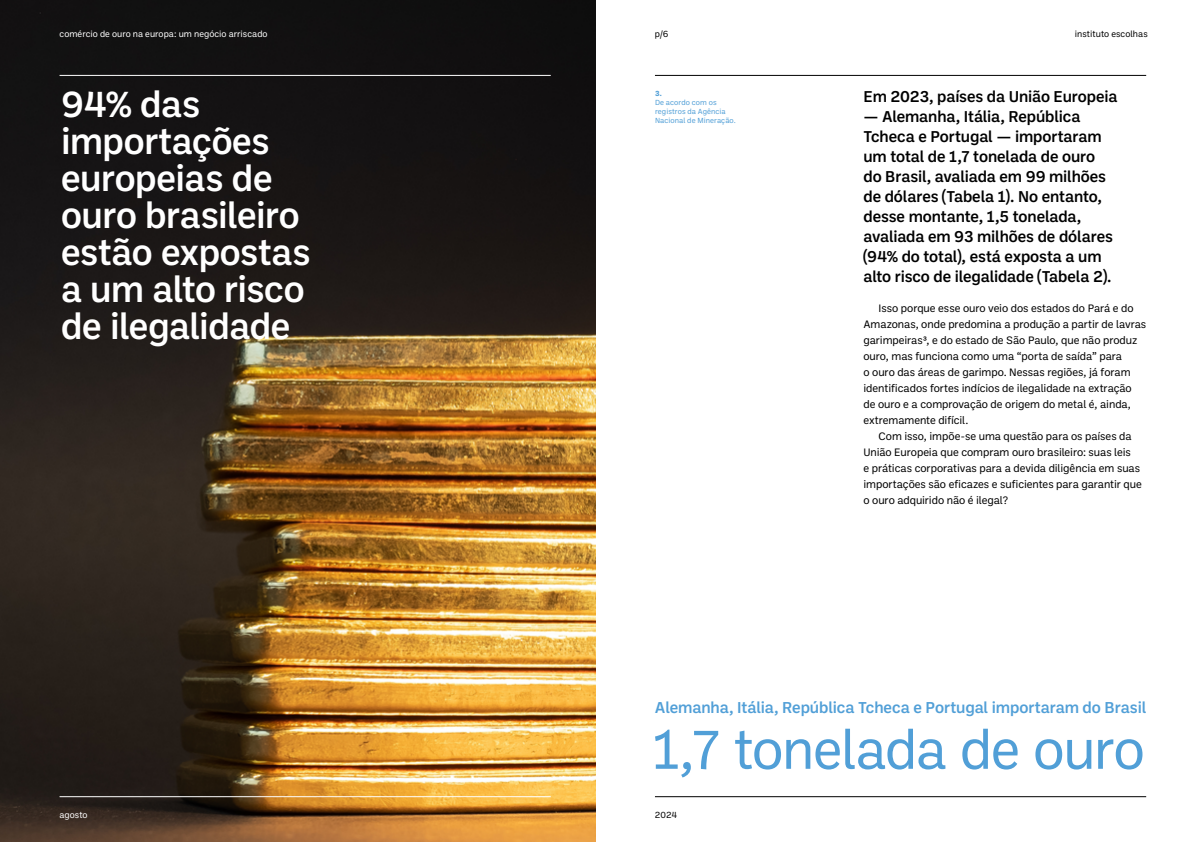
<style>
.page{position:relative;width:1191px;height:842px;background:#fff}
.page>*{position:absolute;margin:0;border:0;box-sizing:border-box;transform-origin:0 0}
.t1{font:55.7px "Ballinger";letter-spacing:-.025em;color:#519fd7}
.t2{font:500 37px/37px "Ballinger";letter-spacing:-.015em;color:#fff}
.t3{font:500 16.1px "Ballinger";letter-spacing:-.01em;color:#519fd7}
.t4{font:500 16px/20px "Ballinger";letter-spacing:-.01em;color:#000}
.t5{font:11px/16px "Ballinger";letter-spacing:-.005em;color:#000}
.t6{font:9px "Ballinger";letter-spacing:.005em;color:#fff}
.t7{font:9px "Ballinger";color:#000}
.t8{font:7.5px/9px "Ballinger";letter-spacing:.01em;color:#519fd7}
.t9{font:700 7.5px "Ballinger";color:#519fd7}
</style>
<div class="page">
<img style="left:0;top:0;width:595px;height:842px">
<hr style="left:655px;top:796px;width:491px;height:1px;background:#000">
<hr style="left:655px;top:75px;width:491px;height:1px;background:#000">
<hr style="left:60px;top:796px;width:491px;height:1px;background:#fff">
<hr style="left:60px;top:75px;width:491px;height:1px;background:#fff">
<p class="t7" style="left:655px;top:27px;width:15px">p/6</p>
<p class="t6" style="left:60px;top:27px;width:210px">comércio de ouro na europa: um negócio arriscado</p>
<p class="t7" style="left:1074px;top:27px;width:74px">instituto escolhas</p>
<h2 class="t2" style="left:61px;top:84px;width:251px">94% das importações europeias de ouro brasileiro estão expostas a um alto risco de ilegalidade</h2>
<h3 class="t4" style="left:863px;top:85px;width:255px">Em 2023, países da União Europeia</h3>
<p class="t9" style="left:655px;top:88px;width:8px">3.</p>
<p class="t8" style="left:655px;top:97px;width:82px">De acordo com os registros da Agência<br>Nacional de Mineração.</p>
<p class="t4" style="left:863px;top:105px;width:251px">— Alemanha, Itália, República<br>Tcheca e Portugal — importaram um total de 1,7 tonelada de ouro do Brasil, avaliada em 99 milhões de dólares (Tabela 1). No entanto, desse montante, 1,5 tonelada, avaliada em 93 milhões de dólares (94% do total), está exposta a um alto risco de ilegalidade (Tabela 2).</p>
<p class="t5" style="left:863px;top:299px;width:284px;text-indent:15px">Isso porque esse ouro veio dos estados do Pará e do Amazonas, onde predomina a produção a partir de lavras garimpeiras3, e do estado de São Paulo, que não produz ouro, mas funciona como uma “porta de saída” para<br>o ouro das áreas de garimpo. Nessas regiões, já foram identificados fortes indícios de ilegalidade na extração de ouro e a comprovação de origem do metal é, ainda, extremamente difícil.</p>
<p class="t5" style="left:863px;top:428px;width:280px;text-indent:15px">Com isso, impõe-se uma questão para os países da União Europeia que compram ouro brasileiro: suas leis<br>e práticas corporativas para a devida diligência em suas importações são eficazes e suficientes para garantir que o ouro adquirido não é ilegal?</p>
<p class="t6" style="left:60px;top:809px;width:30px">agosto</p>
<h3 class="t3" style="left:655px;top:696px;width:493px">Alemanha, Itália, República Tcheca e Portugal importaram do Brasil</h3>
<h1 class="t1" style="left:652px;top:712px;width:494px">1,7 tonelada de ouro</h1>
<p class="t7" style="left:655px;top:809px;width:24px">2024</p>
</div>
